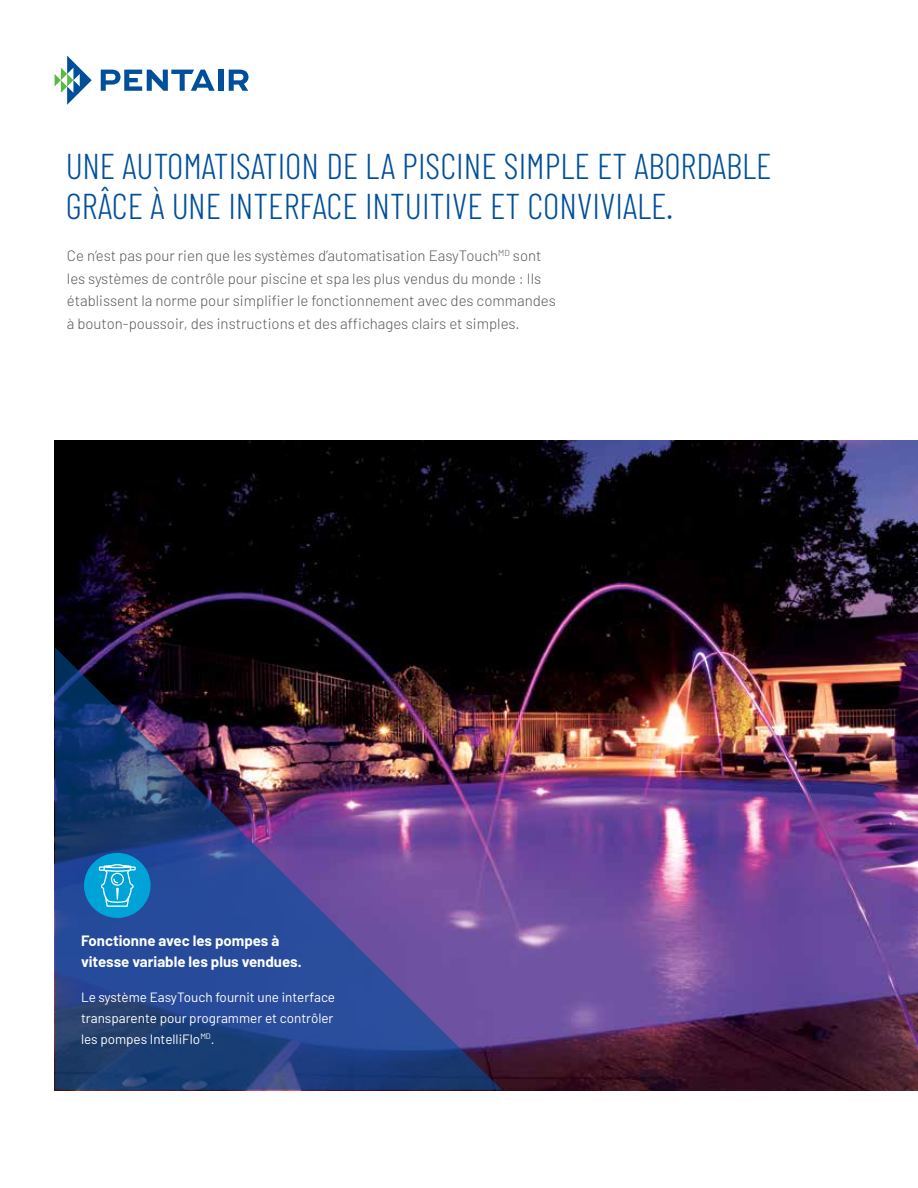
<style>
.page{position:relative;width:918px;height:1188px;background:#fff}
.page>*{position:absolute;margin:0;border:0;box-sizing:border-box;transform-origin:0 0}
.t1{font:300 36px/40.5px "Barlow Condensed";color:#004f9a}
.t2{font:300 15px/22.5px "Barlow";color:#58595b}
.t3{font:700 15px/21px "Barlow";color:#fff}
.t4{font:13.5px/21px "Barlow";color:#fff}
</style>
<div class="page">
<svg style="left:55px;top:56px;width:37px;height:49px"></svg>
<svg style="left:101px;top:70px;width:114px;height:21px"></svg>
<div style="left:218px;top:70px;width:5px;height:21px;background:#004f9a"></div>
<svg style="left:229px;top:70px;width:20px;height:21px"></svg>
<img style="left:54px;top:441px;width:864px;height:650px">
<img style="left:55px;top:647px;width:447px;height:443px">
<div style="left:84px;top:853px;width:67px;height:65px;background:#00a3d8;border-radius:50%"></div>
<svg style="left:99px;top:864px;width:37px;height:43px"></svg>
<h1 class="t1" style="left:66px;top:143px;width:707px">UNE AUTOMATISATION DE LA PISCINE SIMPLE ET ABORDABLE<br>GRÂCE À UNE INTERFACE INTUITIVE ET CONVIVIALE.</h1>
<p class="t2" style="left:67px;top:244px;width:490px">Ce n’est pas pour rien que les systèmes d’automatisation EasyTouch<sup>MD</sup> sont les systèmes de contrôle pour piscine et spa les plus vendus du monde : Ils établissent la norme pour simplifier le fonctionnement avec des commandes à bouton-poussoir, des instructions et des affichages clairs et simples.</p>
<p class="t3" style="left:81px;top:929px;width:222px">Fonctionne avec les pompes à vitesse variable les plus vendues.</p>
<p class="t4" style="left:81px;top:986px;width:256px">Le système EasyTouch fournit une interface transparente pour programmer et contrôler les pompes IntelliFlo<sup>MD</sup>.</p>
</div>
